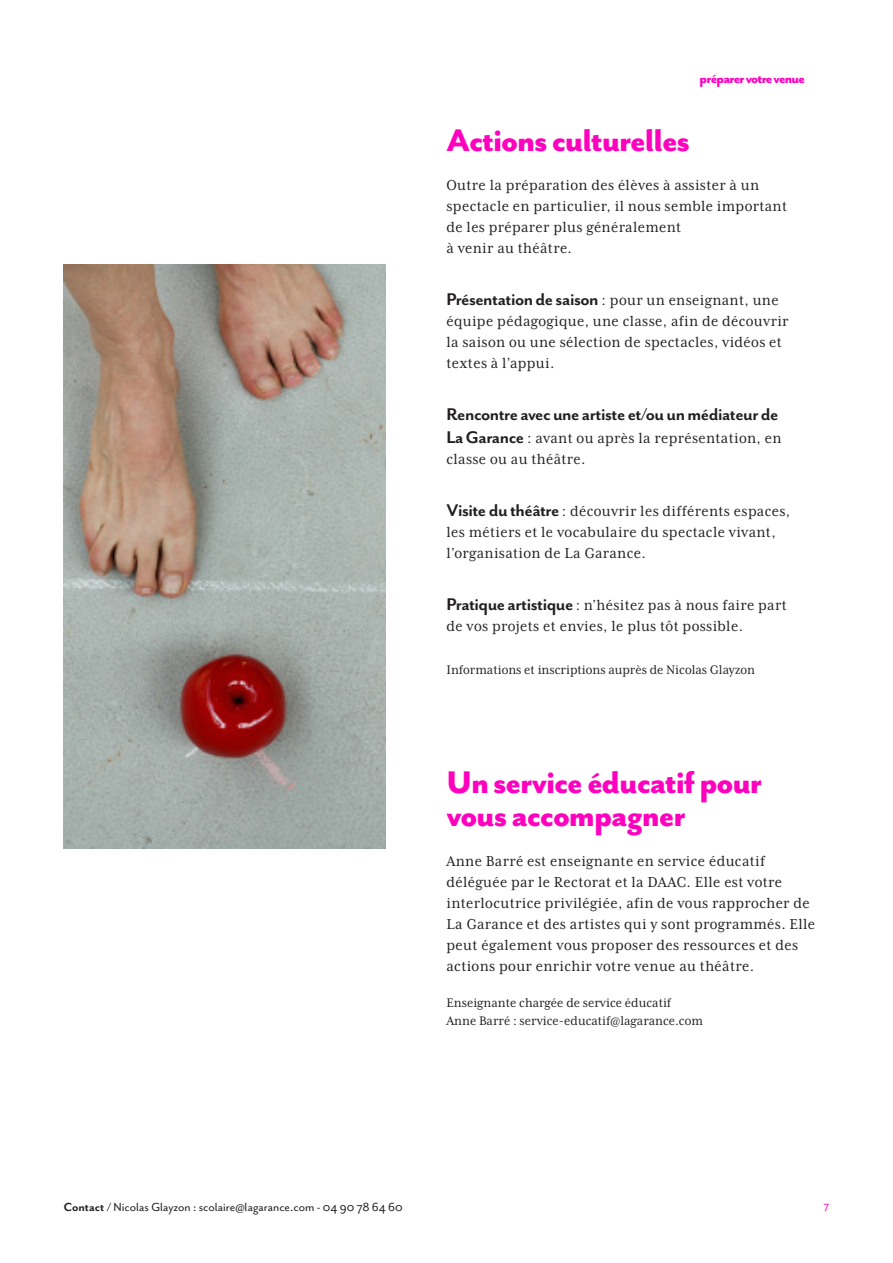
<style>
.page{position:relative;width:893px;height:1263px;background:#fff}
.page>*{position:absolute;margin:0;border:0;box-sizing:border-box;transform-origin:0 0}
.t1{font:800 36px/33px "Mr Eaves San OT";letter-spacing:-.03em;color:#ff00be}
.t2{font:700 19.5px "Mr Eaves San OT";letter-spacing:-.025em;color:#231f20}
.t3{font:16.5px/21px "Mrs Eaves XL Serif Nar OT";letter-spacing:.02em;color:#231f20}
.t4{font:800 15px "Mr Eaves San OT";letter-spacing:-.05em;color:#ff00be}
.t5{font:14.25px "Mrs Eaves XL Serif Nar OT";color:#231f20}
.t6{font:13.5px "Mr Eaves San OT";color:#231f20}
.t7{font:12px "Mr Eaves San OT";color:#ff00be}
.s1{font-family:"Mr Eaves San OT";font-weight:700;font-size:19.5px}
.s2{font-weight:700}
</style>
<div class="page">
<img style="left:64px;top:265px;width:321px;height:584px">
<p class="t4" style="left:700px;top:70px;width:107px">préparer votre venue</p>
<p class="t1" style="left:446px;top:124px;width:245px">Actions culturelles</p>
<p class="t3" style="left:446px;top:175px;width:342px">Outre la préparation des élèves à assister à un spectacle en particulier, il nous semble important de les préparer plus généralement</p>
<p class="t3" style="left:446px;top:238px;width:127px">à venir au théâtre.</p>
<p class="t3" style="left:446px;top:290px;width:344px"><span class="s1">Présentation de saison</span> : pour un enseignant, une équipe pédagogique, une classe, afin de découvrir la saison ou une sélection de spectacles, vidéos et textes à l’appui.</p>
<p class="t2" style="left:446px;top:404px;width:333px">Rencontre avec une artiste et/ou un médiateur de</p>
<p class="t3" style="left:446px;top:427px;width:336px"><span class="s1">La Garance</span> : avant ou après la représentation, en classe ou au théâtre.</p>
<p class="t3" style="left:446px;top:500px;width:345px"><span class="s1">Visite du théâtre</span> : découvrir les différents espaces, les métiers et le vocabulaire du spectacle vivant, l’organisation de La Garance.</p>
<p class="t3" style="left:446px;top:594px;width:342px"><span class="s1">Pratique artistique</span> : n’hésitez pas à nous faire part de vos projets et envies, le plus tôt possible.</p>
<p class="t5" style="left:446px;top:663px;width:310px">Informations et inscriptions auprès de Nicolas Glayzon</p>
<p class="t1" style="left:446px;top:765px;width:317px">Un service éducatif pour vous accompagner</p>
<p class="t3" style="left:446px;top:850px;width:370px">Anne Barré est enseignante en service éducatif déléguée par le Rectorat et la DAAC. Elle est votre interlocutrice privilégiée, afin de vous rapprocher de La Garance et des artistes qui y sont programmés. Elle peut également vous proposer des ressources et des actions pour enrichir votre venue au théâtre.</p>
<p class="t5" style="left:446px;top:996px;width:226px">Enseignante chargée de service éducatif</p>
<p class="t5" style="left:446px;top:1014px;width:258px">Anne Barré : service-educatif@lagarance.com</p>
<p class="t6" style="left:64px;top:1199px;width:340px"><span class="s2">Contact /</span> Nicolas Glayzon : scolaire@lagarance.com - 04 90 78 64 60</p>
<p class="t7" style="left:824px;top:1199px;width:7px">7</p>
</div>
